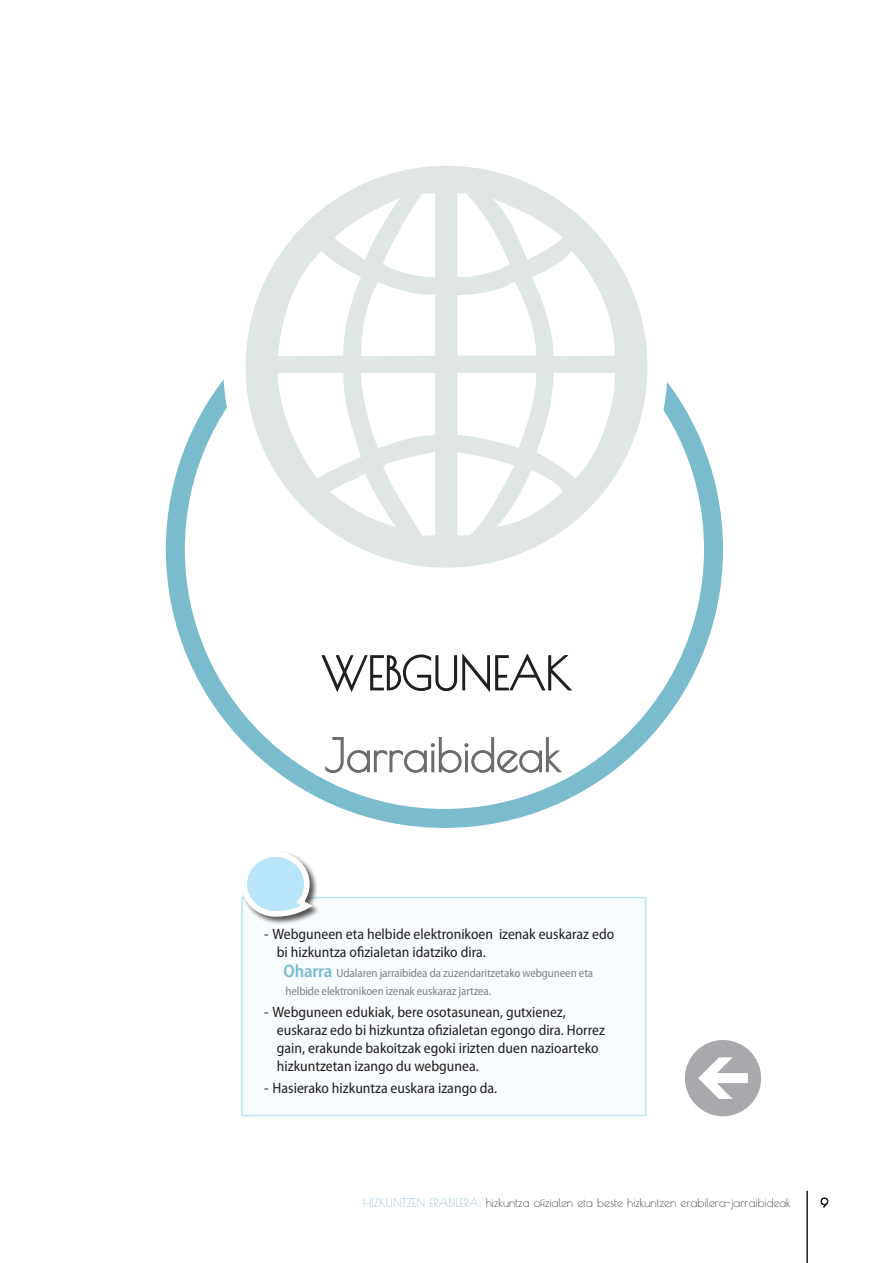
<style>
.page{position:relative;width:893px;height:1263px;background:#fff}
.page>*{position:absolute;margin:0;border:0;box-sizing:border-box;transform-origin:0 0}
.t1{font:semi-condensed 15px/18px "Myriad Pro";color:#231f20}
.t2{font:semi-condensed 12px/18px "Myriad Pro";letter-spacing:-.01em;color:#808285}
.t3{font:12px "Poiret One";color:#231f20}
.t4{font:12px "Poiret One";color:#7abcce}
.s1{font-weight:600;font-size:18px;color:#7abcce}
.s2{color:#7abcce}
</style>
<div class="page">
<svg style="left:820px;top:1197px;width:9px;height:11px"></svg>
<hr style="left:806px;top:1191px;width:2px;height:72px;background:#231f20">
<div style="left:166px;top:271px;width:557px;height:557px;border:19px solid #7abcce;border-radius:50%"></div>
<svg style="left:321px;top:653px;width:251px;height:39px"></svg>
<div style="left:242px;top:897px;width:404px;height:218px;background:#f8fcfe"></div>
<div style="left:241px;top:897px;width:405px;height:219px;border:2px solid #b9e5fa"></div>
<div style="left:241px;top:851px;width:80px;height:75px;background:#231f20;opacity:.75"></div>
<svg style="left:241px;top:851px;width:77px;height:68px"></svg>
<svg style="left:325px;top:737px;width:237px;height:36px"></svg>
<div style="left:223px;top:145px;width:445px;height:444px;background:#fff;border-radius:50%"></div>
<svg style="left:246px;top:166px;width:401px;height:402px"></svg>
<svg style="left:685px;top:1040px;width:76px;height:76px"></svg>
<p class="t1" style="left:277px;top:925px;width:339px;text-indent:-13px">- Webguneen eta helbide elektronikoen izenak euskaraz edo bi hizkuntza ofizialetan idatziko dira.</p>
<p class="t2" style="left:283px;top:963px;width:311px"><span class="s1">Oharra</span> Udalaren jarraibidea da zuzendaritzetako webguneen eta helbide elektronikoen izenak euskaraz jartzea.</p>
<p class="t1" style="left:277px;top:1002px;width:330px;text-indent:-13px">- Webguneen edukiak, bere osotasunean, gutxienez, euskaraz edo bi hizkuntza ofizialetan egongo dira. Horrez gain, erakunde bakoitzak egoki irizten duen nazioarteko hizkuntzetan izango du webgunea.</p>
<p class="t1" style="left:264px;top:1079px;width:235px">- Hasierako hizkuntza euskara izango da.</p>
<p class="t4" style="left:363px;top:1195px;width:8px">HIZKUNTZEN</p>
<p class="t4" style="left:429px;top:1195px;width:7px">ERABILERA</p>
<p class="t3" style="left:479px;top:1195px;width:314px"><span class="s2">:</span> hizkuntza ofizialen eta beste hizkuntzen erabilera-jarraibideak</p>
</div>
